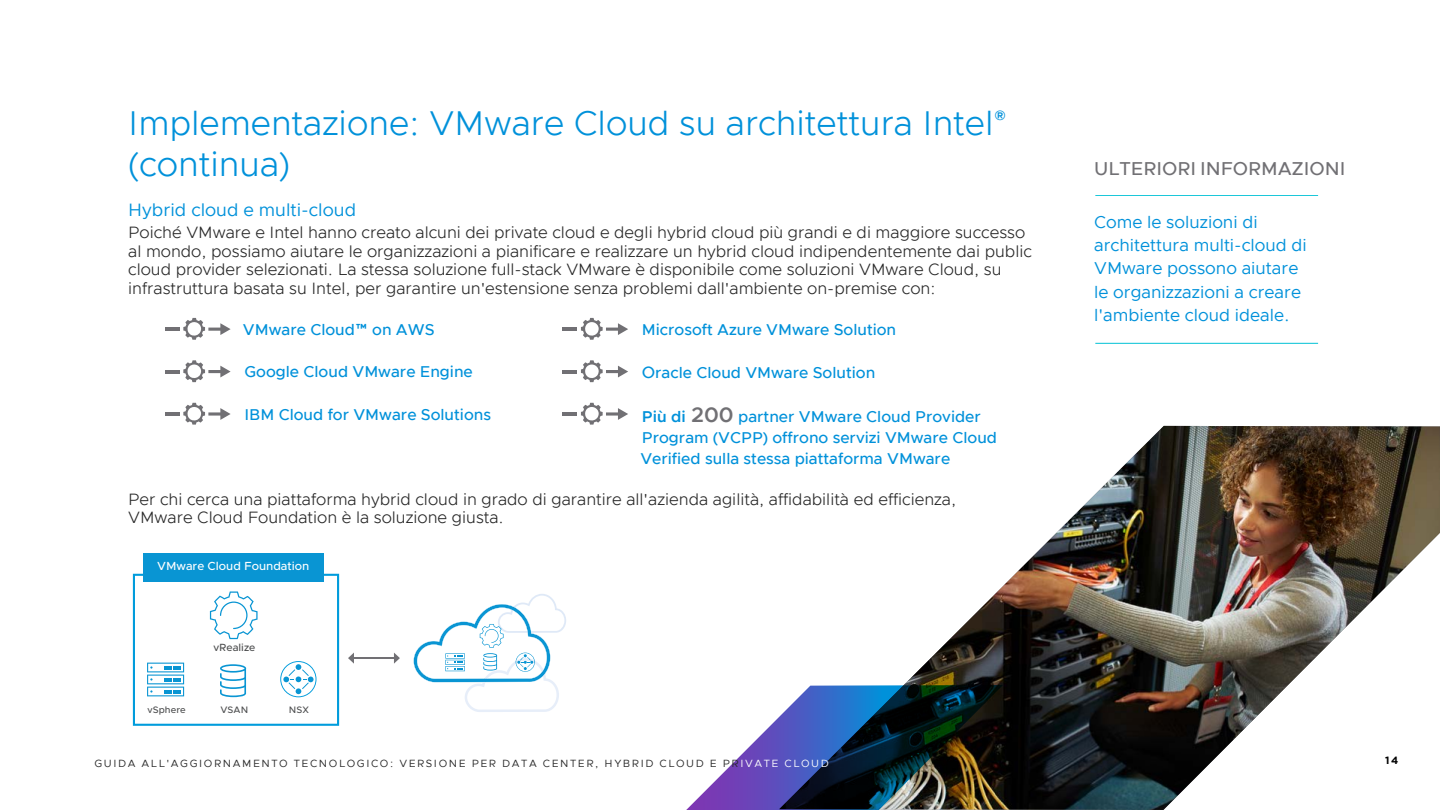
<style>
.page{position:relative;width:1440px;height:810px;background:#fff}
.page>*{position:absolute;margin:0;border:0;box-sizing:border-box;transform-origin:0 0}
.t1{font:300 34.5px/40.5px "Metropolis";color:#0091da}
.t2{font:500 18.75px "Metropolis";color:#717074}
.t3{font:18px "Metropolis";color:#0091da}
.t4{font:17.25px/23.2px "Metropolis";color:#0091da}
.t5{font:300 16.5px/18.8px "Metropolis";color:#262626}
.t6{font:500 15.75px/21px "Metropolis";color:#0091da}
.t7{font:500 11.77px "Metropolis";color:#fff}
.t8{font:10.5px "Metropolis";letter-spacing:.15em;color:#262626}
.t9{font:500 10.5px "Metropolis";color:#4d4e4f}
.t10{font:700 10.5px "Gotham";color:#000}
.t11{font:500 9.45px "Metropolis";letter-spacing:.01em;color:#4d4e4f}
.s1{font-size:16.5px}
.s2{font-weight:600}
.s3{font-weight:600;font-size:21px;color:#717074}
.s4{color:#fff}
</style>
<div class="page">
<svg style="left:133px;top:574px;width:206px;height:152px"></svg>
<hr style="left:353px;top:657px;width:42px;height:2px;background:#717074">
<svg style="left:348px;top:653px;width:6px;height:11px"></svg>
<svg style="left:394px;top:653px;width:6px;height:11px"></svg>
<div style="left:143px;top:553px;width:181px;height:29px;background:#0995d3"></div>
<svg style="left:413px;top:594px;width:153px;height:118px"></svg>
<hr style="left:165px;top:328px;width:15px;height:3px;background:#717074">
<svg style="left:183px;top:318px;width:48px;height:22px"></svg>
<hr style="left:165px;top:412px;width:15px;height:4px;background:#717074">
<svg style="left:183px;top:403px;width:48px;height:22px"></svg>
<hr style="left:165px;top:370px;width:15px;height:3px;background:#717074">
<svg style="left:183px;top:360px;width:48px;height:22px"></svg>
<hr style="left:563px;top:328px;width:14px;height:3px;background:#717074">
<svg style="left:581px;top:318px;width:47px;height:22px"></svg>
<hr style="left:563px;top:412px;width:14px;height:4px;background:#717074">
<svg style="left:581px;top:403px;width:47px;height:22px"></svg>
<hr style="left:563px;top:370px;width:14px;height:3px;background:#717074">
<svg style="left:581px;top:360px;width:47px;height:22px"></svg>
<img style="left:904px;top:426px;width:536px;height:384px">
<img style="left:686px;top:685px;width:317px;height:125px">
<hr style="left:1095px;top:195px;width:223px;height:1px;background:#00c1d5">
<hr style="left:1095px;top:343px;width:223px;height:1px;background:#00c1d5">
<h1 class="t1" style="left:128px;top:103px;width:880px">Implementazione: VMware Cloud su architettura Intel<sup>® </sup>(continua)</h1>
<p class="t3" style="left:128px;top:198px;width:229px">Hybrid cloud e multi-cloud</p>
<p class="t5" style="left:128px;top:223px;width:905px">Poiché VMware e Intel hanno creato alcuni dei private cloud e degli hybrid cloud più grandi e di maggiore successo al mondo, possiamo aiutare le organizzazioni a pianificare e realizzare un hybrid cloud indipendentemente dai public cloud provider selezionati. La stessa soluzione full-stack VMware è disponibile come soluzioni VMware Cloud, su infrastruttura basata su Intel, per garantire un'estensione senza problemi dall'ambiente on-premise con:</p>
<p class="t6" style="left:243px;top:319px;width:193px">VMware Cloud™ on AWS</p>
<p class="t6" style="left:244px;top:361px;width:230px">Google Cloud VMware Engine</p>
<p class="t6" style="left:244px;top:404px;width:248px">IBM Cloud for VMware Solutions</p>
<p class="t6" style="left:642px;top:319px;width:256px">Microsoft Azure VMware Solution</p>
<p class="t6" style="left:642px;top:362px;width:235px"><span class="s1">O</span>racle Cloud VMware Solution</p>
<p class="t6" style="left:640px;top:406px;width:358px"><span class="s2">Più di</span> <span class="s3">200</span> partner VMware Cloud Provider<br>Program (VCPP) offrono servizi VMware Cloud<br>Verified sulla stessa piattaforma VMware</p>
<p class="t5" style="left:128px;top:490px;width:830px">Per chi cerca una piattaforma hybrid cloud in grado di garantire all'azienda agilità, affidabilità ed efficienza,<br>VMware Cloud Foundation è la soluzione giusta.</p>
<p class="t7" style="left:157px;top:558px;width:154px">VMware Cloud Foundation</p>
<p class="t9" style="left:213px;top:641px;width:43px">vRealize</p>
<p class="t11" style="left:148px;top:703px;width:40px">vSphere</p>
<p class="t11" style="left:220px;top:704px;width:29px">VSAN</p>
<p class="t11" style="left:289px;top:704px;width:22px">NSX</p>
<p class="t2" style="left:1094px;top:157px;width:253px">ULTERIORI INFORMAZIONI</p>
<p class="t4" style="left:1094px;top:210px;width:214px">Come le soluzioni di architettura multi-cloud di<br>VMware possono aiutare le organizzazioni a creare l'ambiente cloud ideale.</p>
<p class="t8" style="left:94px;top:757px;width:736px">GUIDA ALL'AGGIORNAMENTO TECNOLOGICO: VERSIONE PER DATA CENTER, HYBRID CLOUD E PR<span class="s4">IVATE CLOUD</span></p>
<p class="t10" style="left:1385px;top:754px;width:15px">14</p>
</div>
